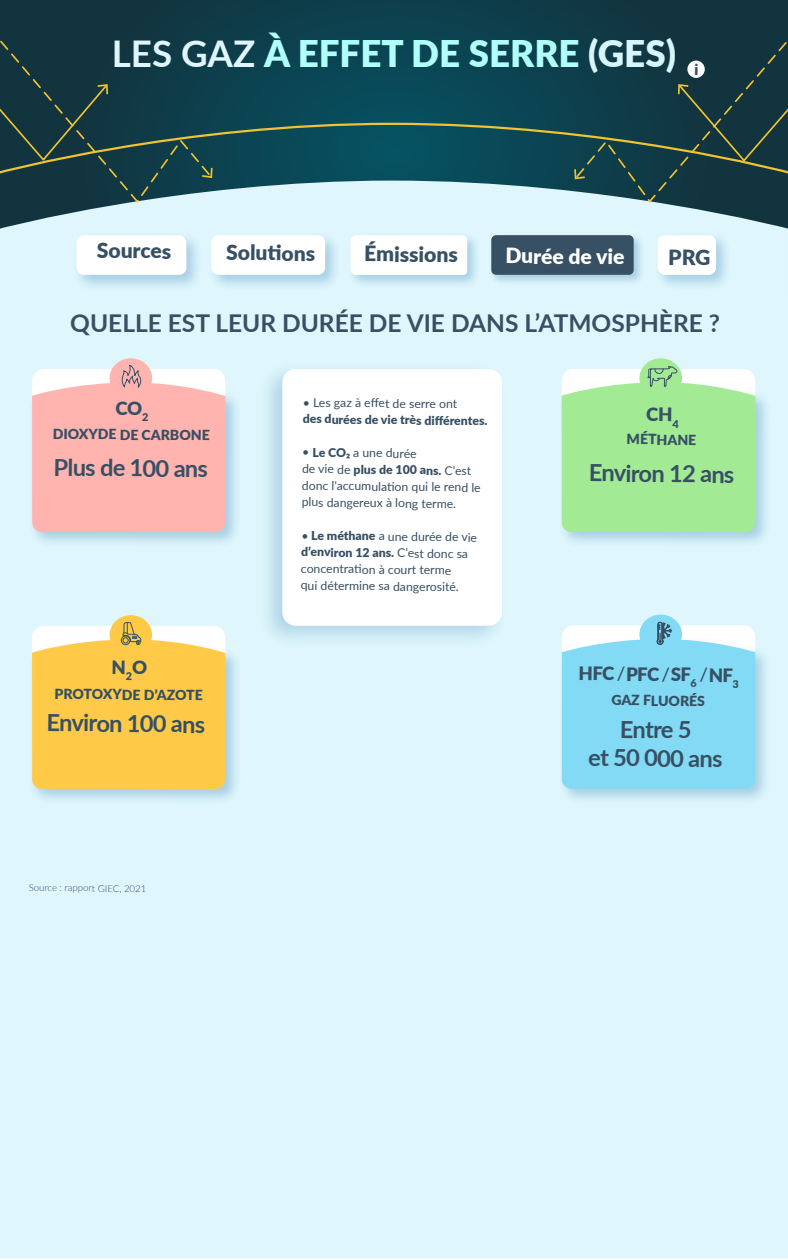
<style>
.page{position:relative;width:788px;height:1260px;background:#fff}
.page>*{position:absolute;margin:0;border:0;box-sizing:border-box;transform-origin:0 0}
.t1{font:900 36.75px "Lato";color:#b0fffa}
.t2{font:700 24.5px "Lato";color:#385064}
.t3{font:700 23.62px/28.3px "Lato";color:#385064;text-align:center}
.t4{font:900 21.09px "Lato";color:#385064}
.t5{font:900 21px "Lato";color:#385064}
.t6{font:900 21px "Lato";color:#fff}
.t7{font:900 18.55px "Lato";color:#385064}
.t8{font:900 14px "Lato";color:#385064}
.t9{font:12.25px/16.6px "Lato";color:#385064}
.t10{font:900 12.25px "Lato";color:#385064}
.t11{font:300 9.62px "Lato";color:#385064}
.s1{font-weight:700;color:#def6fc}
.s2{color:#d6f6fb}
.s3{font-weight:900}
.s4{font-weight:500}
</style>
<div class="page">
<svg style="left:0;top:0;width:788px;height:300px;background:#0d404d"></svg>
<div style="left:0;top:181px;width:787px;height:1077px;background:#def6fc"></div>
<svg style="left:0;top:26px;width:213px;height:178px;background:#183d46"></svg>
<svg style="left:0;top:122px;width:573px;height:53px;background:#184a4f"></svg>
<img style="left:554px;top:632px;width:220px;height:177px">
<div style="left:639px;top:615px;width:43px;height:39px;background:#82daf5;border-radius:50%"></div>
<svg style="left:561px;top:622px;width:194px;height:167px;background:#8fddf5"></svg>
<img style="left:25px;top:632px;width:220px;height:177px">
<div style="left:110px;top:615px;width:42px;height:40px;background:#ffca48;border-radius:50%"></div>
<img style="left:554px;top:375px;width:221px;height:177px">
<div style="left:639px;top:358px;width:43px;height:40px;background:#a3ea95;border-radius:50%"></div>
<img style="left:25px;top:375px;width:220px;height:177px">
<div style="left:110px;top:358px;width:42px;height:40px;background:#ffb4b0;border-radius:50%"></div>
<img style="left:252px;top:355px;width:261px;height:298px">
<div style="left:282px;top:369px;width:220px;height:257px;background:#fff;border-radius:13px"></div>
<img style="left:650px;top:228px;width:85px;height:66px">
<div style="left:657px;top:235px;width:59px;height:40px;background:#fff;border-radius:7px"></div>
<img style="left:486px;top:230px;width:161px;height:58px">
<div style="left:491px;top:235px;width:142px;height:40px;background:#385064;border-radius:5px"></div>
<img style="left:345px;top:229px;width:139px;height:62px">
<svg style="left:350px;top:235px;width:117px;height:40px"></svg>
<img style="left:207px;top:228px;width:138px;height:66px">
<div style="left:211px;top:235px;width:114px;height:40px;background:#fff;border-radius:7px"></div>
<img style="left:69px;top:228px;width:138px;height:67px">
<div style="left:77px;top:235px;width:109px;height:40px;background:#fff;border-radius:7px"></div>
<svg style="left:573px;top:28px;width:215px;height:176px;background:#1c4046"></svg>
<svg style="left:32px;top:622px;width:193px;height:167px;background:#fdcf5c"></svg>
<svg style="left:561px;top:366px;width:194px;height:166px;background:#abeba0"></svg>
<svg style="left:32px;top:364px;width:193px;height:168px;background:#fcbbb8"></svg>
<h1 class="t1" style="left:112px;top:26px;width:565px"><span class="s1">LES GAZ</span> À EFFET DE SERRE <span class="s2">(GES)</span></h1>
<h3 class="t5" style="left:97px;top:234px;width:76px;rotate:1deg">Sources</h3>
<h3 class="t5" style="left:227px;top:236px;width:90px;rotate:1deg">Soluti ons</h3>
<h3 class="t4" style="left:364px;top:237px;width:95px;rotate:1deg">Émissions</h3>
<h3 class="t6" style="left:505px;top:239px;width:121px;rotate:1deg">Durée de vie</h3>
<h2 class="t2" style="left:70px;top:305px;width:651px">QUELLE EST LEUR DURÉE DE VIE DANS L’ATMOSPHÈRE ?</h2>
<p class="t8" style="left:53px;top:423px;width:158px;rotate:1deg">DIOXYDE DE CARBONE</p>
<h3 class="t3" style="left:54px;top:451px;width:156px;rotate:1deg">Plus de 100 ans</h3>
<p class="t8" style="left:55px;top:683px;width:150px;rotate:1deg">PROTOXYDE D’AZOTE</p>
<h3 class="t3" style="left:47px;top:707px;width:160px;rotate:1deg">Environ 100 ans</h3>
<p class="t11" style="left:29px;top:880px;width:119px;rotate:1deg">Source : rapport GIEC, 2021</p>
<p class="t9" style="left:303px;top:393px;width:156px;rotate:1deg">• Les gaz à eff et de serre ont</p>
<p class="t10" style="left:303px;top:409px;width:186px;rotate:1deg">des durées de vie très différentes.</p>
<p class="t9" style="left:302px;top:443px;width:180px;rotate:1deg">• <span class="s3">Le CO₂</span> a une durée<br>de vie de <span class="s3">plus de 100 ans.</span> C'est donc l'accumulati on qui le rend le plus dangereux à long terme.</p>
<p class="t9" style="left:301px;top:526px;width:177px;rotate:1deg">• <span class="s3">Le méthane</span> a une durée de vie <span class="s3">d’environ 12 ans.</span> C'est donc sa concentrati on à court terme<br>qui détermine sa dangerosité.</p>
<p class="t8" style="left:626px;top:428px;width:71px;rotate:1deg">MÉTHANE</p>
<h3 class="t3" style="left:589px;top:457px;width:147px;rotate:1deg">Environ 12 ans</h3>
<h3 class="t7" style="left:579px;top:659px;width:162px;rotate:1deg">HFC <span class="s4">/</span> PFC <span class="s4">/</span> SF<sub>6</sub> <span class="s4">/</span> NF<sub>3</sub></h3>
<p class="t8" style="left:611px;top:689px;width:95px;rotate:1deg">GAZ FLUORÉS</p>
<h3 class="t3" style="left:589px;top:713px;width:136px;rotate:1deg">Entre 5<br>et 50 000 ans</h3>
</div>
